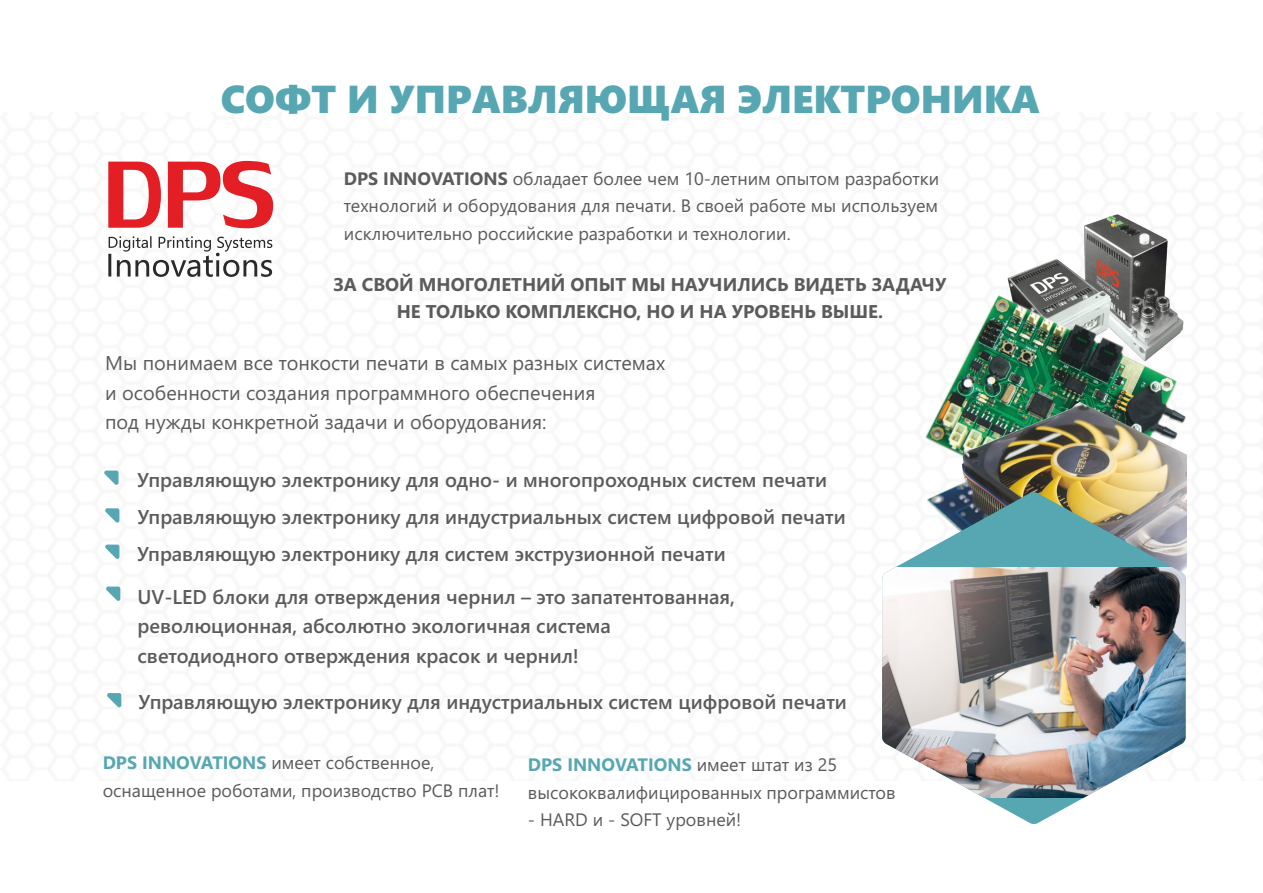
<style>
.page{position:relative;width:1263px;height:893px;background:#fff}
.page>*{position:absolute;margin:0;border:0;box-sizing:border-box;transform-origin:0 0}
.t1{font:39px "Segoe UI Black";color:#57a7b3}
.t2{font:600 19.95px/29.5px "Segoe UI";color:#5b5b5b}
.t3{font:19.95px/29.5px "Segoe UI";color:#5b5b5b}
.t4{font:700 18.45px/27.3px "Segoe UI";color:#5b5b5b;text-align:center}
.t5{font:18px/27.6px "Segoe UI";color:#5b5b5b}
.s1{font-weight:700}
.s2{font-weight:700;color:#57a7b3}
</style>
<div class="page">
<img style="left:1007px;top:214px;width:161px;height:70px">
<img style="left:925px;top:284px;width:262px;height:256px">
<svg style="left:108px;top:161px;width:165px;height:67px"></svg>
<svg style="left:108px;top:236px;width:164px;height:41px"></svg>
<svg style="left:104px;top:471px;width:15px;height:14px"></svg>
<svg style="left:105px;top:545px;width:14px;height:14px"></svg>
<svg style="left:105px;top:508px;width:14px;height:15px"></svg>
<svg style="left:106px;top:587px;width:14px;height:14px"></svg>
<svg style="left:107px;top:693px;width:14px;height:14px"></svg>
<img style="left:927px;top:403px;width:259px;height:244px">
<svg style="left:896px;top:492px;width:289px;height:332px"></svg>
<img style="left:882px;top:567px;width:303px;height:230px">
<h1 class="t1" style="left:221px;top:85px;width:821px">СОФТ И УПРАВЛЯЮЩАЯ ЭЛЕКТРОНИКА</h1>
<p class="t5" style="left:344px;top:166px;width:597px;text-align:justify"><span class="s1">DPS INNOVATIONS</span> обладает более чем 10-летним опытом разработки технологий и оборудования для печати. В своей работе мы используем исключительно российские разработки и технологии.</p>
<p class="t4" style="left:333px;top:273px;width:614px">ЗА СВОЙ МНОГОЛЕТНИЙ ОПЫТ МЫ НАУЧИЛИСЬ ВИДЕТЬ ЗАДАЧУ<br>НЕ ТОЛЬКО КОМПЛЕКСНО, НО И НА УРОВЕНЬ ВЫШЕ.</p>
<p class="t3" style="left:105px;top:350px;width:561px">Мы понимаем все тонкости печати в самых разных системах и особенности создания программного обеспечения<br>под нужды конкретной задачи и оборудования:</p>
<p class="t2" style="left:137px;top:463px;width:710px;line-height:36.9px">Управляющую электронику для одно- и многопроходных систем печати<br>Управляющую электронику для индустриальных систем цифровой печати</p>
<p class="t2" style="left:137px;top:541px;width:590px">Управляющую электронику для систем экструзионной печати</p>
<p class="t2" style="left:138px;top:584px;width:599px">UV-LED блоки для отверждения чернил – это запатентованная, революционная, абсолютно экологичная система светодиодного отверждения красок и чернил!</p>
<p class="t2" style="left:139px;top:689px;width:710px">Управляющую электронику для индустриальных систем цифровой печати</p>
<p class="t5" style="left:103px;top:751px;width:399px"><span class="s2">DPS INNOVATIONS</span> имеет собственное, оснащенное роботами, производство PCB плат!</p>
<p class="t5" style="left:528px;top:752px;width:369px"><span class="s2">DPS INNOVATIONS</span> имеет штат из 25 высококвалифицированных программистов</p>
<p class="t5" style="left:528px;top:808px;width:215px">- HARD и - SOFT уровней!</p>
</div>
